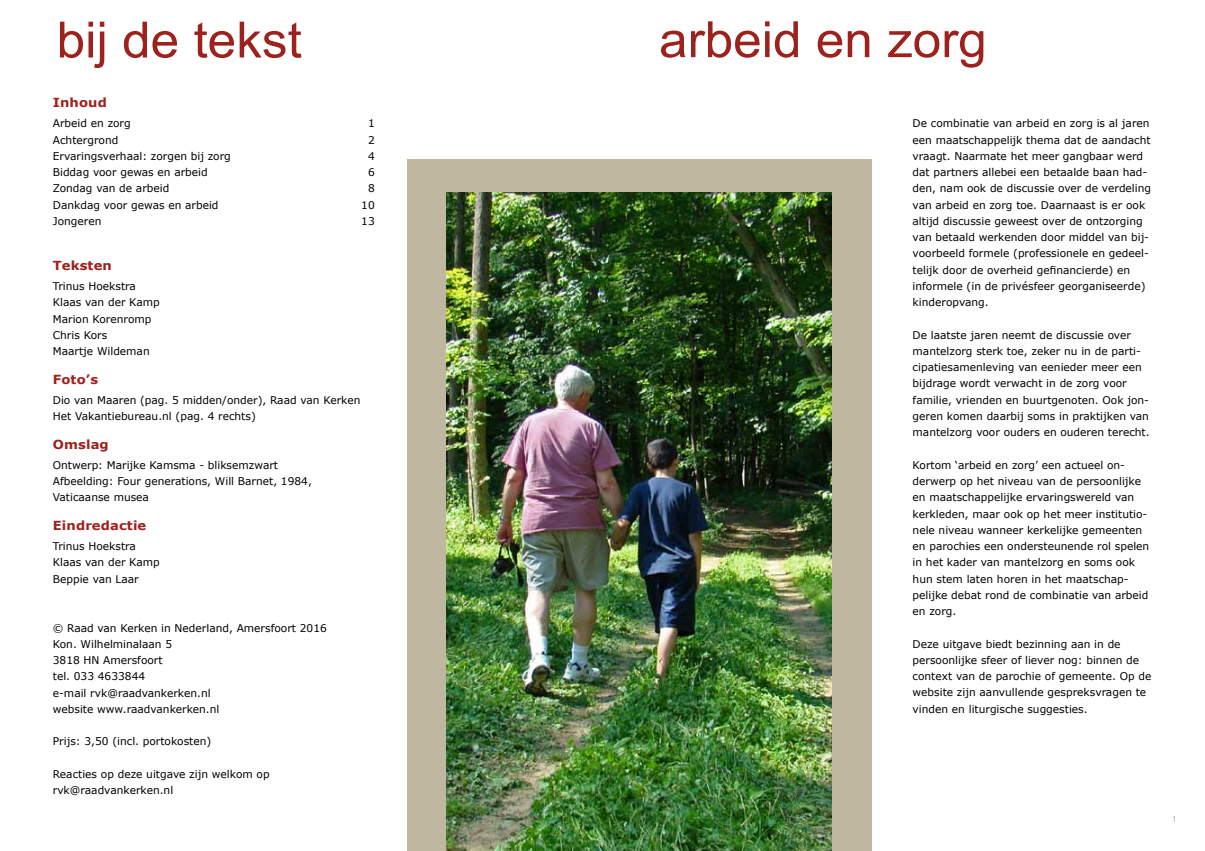
<style>
.page{position:relative;width:1205px;height:851px;background:#fff}
.page>*{position:absolute;margin:0;border:0;box-sizing:border-box;transform-origin:0 0}
.t1{font:50px "Arial Narrow";color:#9d211c;scale:1.25 1}
.t2{font:700 12.5px "Verdana";letter-spacing:.01em;color:#9d211c;scale:1.05 1}
.t3{font:10.62px/16.2px "Verdana";color:#000}
.t4{font:8.75px "Arial";color:#a5ad97}
</style>
<div class="page">
<div style="left:407px;top:160px;width:465px;height:690px;background:#bfb79f"></div>
<img style="left:446px;top:192px;width:385px;height:658px">
<h1 class="t1" style="left:57px;top:3px;width:198px">bij de tekst</h1>
<p class="t2" style="left:53px;top:94px;width:53px">Inhoud</p>
<p class="t3" style="left:53px;top:115px;width:79px">Arbeid en zorg</p>
<p class="t3" style="left:368px;top:115px;width:8px">1</p>
<p class="t3" style="left:53px;top:131px;width:67px">Achtergrond</p>
<p class="t3" style="left:368px;top:131px;width:8px">2</p>
<p class="t3" style="left:53px;top:148px;width:180px">Ervaringsverhaal: zorgen bij zorg</p>
<p class="t3" style="left:368px;top:148px;width:8px">4</p>
<p class="t3" style="left:53px;top:164px;width:156px">Biddag voor gewas en arbeid</p>
<p class="t3" style="left:368px;top:164px;width:8px">6</p>
<p class="t3" style="left:53px;top:180px;width:118px">Zondag van de arbeid</p>
<p class="t3" style="left:368px;top:180px;width:8px">8</p>
<p class="t3" style="left:53px;top:196px;width:167px">Dankdag voor gewas en arbeid</p>
<p class="t3" style="left:361px;top:196px;width:15px">10</p>
<p class="t3" style="left:53px;top:213px;width:50px">Jongeren</p>
<p class="t3" style="left:361px;top:213px;width:15px">13</p>
<p class="t2" style="left:53px;top:256px;width:58px">Teksten</p>
<p class="t3" style="left:53px;top:278px;width:108px">Trinus Hoekstra<br>Klaas van der Kamp<br>Marion Korenromp<br>Chris Kors<br>Maartje Wildeman</p>
<p class="t2" style="left:53px;top:370px;width:45px">Foto’s</p>
<p class="t3" style="left:53px;top:391px;width:309px">Dio van Maaren (pag. 5 midden/onder), Raad van Kerken<br>Het Vakantiebureau.nl (pag. 4 rechts)</p>
<p class="t2" style="left:53px;top:435px;width:55px">Omslag</p>
<p class="t3" style="left:53px;top:456px;width:261px">Ontwerp: Marijke Kamsma - bliksemzwart<br>Afbeelding: Four generations, Will Barnet, 1984,<br>Vaticaanse musea</p>
<p class="t2" style="left:53px;top:516px;width:91px">Eindredactie</p>
<p class="t3" style="left:53px;top:538px;width:108px">Trinus Hoekstra<br>Klaas van der Kamp<br>Beppie van Laar</p>
<p class="t3" style="left:53px;top:619px;width:275px">© Raad van Kerken in Nederland, Amersfoort 2016<br>Kon. Wilhelminalaan 5<br>3818 HN Amersfoort<br>tel. 033 4633844<br>e-mail rvk@raadvankerken.nl<br>website www.raadvankerken.nl</p>
<p class="t3" style="left:53px;top:733px;width:160px">Prijs: 3,50 (incl. portokosten)</p>
<p class="t3" style="left:53px;top:765px;width:218px">Reacties op deze uitgave zijn welkom op rvk@raadvankerken.nl</p>
<h1 class="t1" style="left:659px;top:3px;width:264px">arbeid en zorg</h1>
<p class="t3" style="left:912px;top:115px;width:240px">De combinatie van arbeid en zorg is al jaren een maatschappelijk thema dat de aandacht vraagt. Naarmate het meer gangbaar werd dat partners allebei een betaalde baan had&shy;den, nam ook de discussie over de verdeling van arbeid en zorg toe. Daarnaast is er ook altijd discussie geweest over de ontzorging van betaald werkenden door middel van bij&shy;voorbeeld formele (professionele en gedeel&shy;telijk door de overheid gefinancierde) en informele (in de privésfeer georganiseerde) kinderopvang.</p>
<p class="t3" style="left:912px;top:326px;width:239px">De laatste jaren neemt de discussie over mantelzorg sterk toe, zeker nu in de parti&shy;cipatiesamenleving van eenieder meer een bijdrage wordt verwacht in de zorg voor familie, vrienden en buurtgenoten. Ook jon&shy;geren komen daarbij soms in praktijken van mantelzorg voor ouders en ouderen terecht.</p>
<p class="t3" style="left:912px;top:456px;width:238px">Kortom ‘arbeid en zorg’ een actueel on&shy;derwerp op het niveau van de persoonlijke en maatschappelijke ervaringswereld van kerkleden, maar ook op het meer institutio&shy;nele niveau wanneer kerkelijke gemeenten en parochies een ondersteunende rol spelen in het kader van mantelzorg en soms ook hun stem laten horen in het maatschap&shy;pelijke debat rond de combinatie van arbeid en zorg.</p>
<p class="t3" style="left:912px;top:635px;width:240px">Deze uitgave biedt bezinning aan in de persoonlijke sfeer of liever nog: binnen de context van de parochie of gemeente. Op de website zijn aanvullende gespreksvragen te vinden en liturgische suggesties.</p>
<p class="t4" style="left:1172px;top:812px;width:6px">1</p>
</div>
